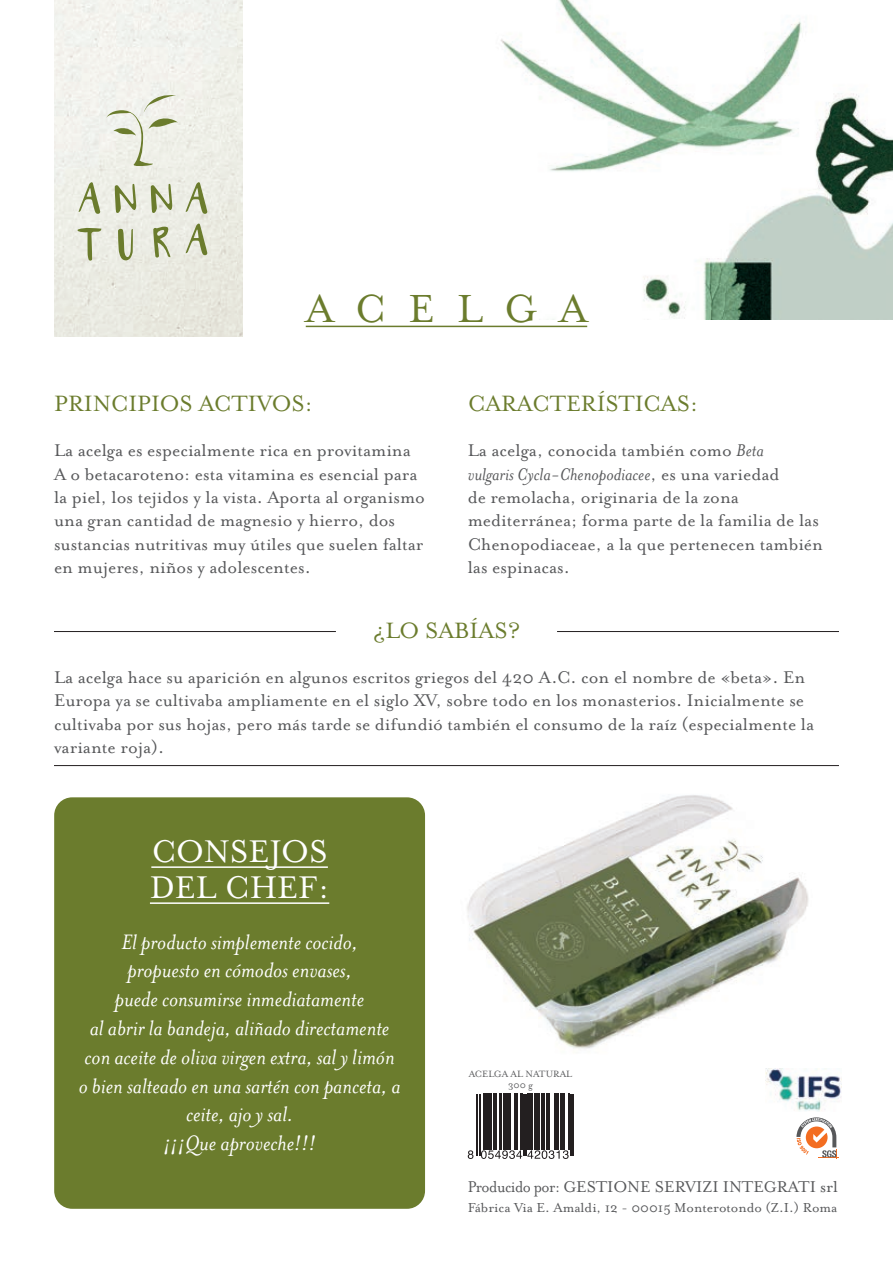
<style>
.page{position:relative;width:893px;height:1263px;background:#fff}
.page>*{position:absolute;margin:0;border:0;box-sizing:border-box;transform-origin:0 0}
.t1{font:45px "Mrs Eaves OT";letter-spacing:.5em;color:#6b7c2d}
.t2{font:36px/36px "Mrs Eaves OT";color:#fff}
.t3{font:25.5px "Mrs Eaves OT";color:#6b7c2d}
.t4{font:italic 24px/28.8px "Mrs Eaves OT";color:#fff;text-align:center}
.t5{font:19.5px/23.4px "Mrs Eaves OT";color:#57585a}
.t6{font:18px "Mrs Eaves OT";letter-spacing:-.01em;color:#57585a;scale:.9 1}
.t7{font:15px "Mrs Eaves OT";color:#57585a}
.t8{font:10.5px/10.5px "Mrs Eaves OT";color:#57585a;text-align:center}
.s1{font-style:italic}
</style>
<div class="page">
<img style="left:422px;top:795px;width:387px;height:278px">
<img style="left:54px;top:0;width:189px;height:337px">
<svg style="left:115px;top:184px;width:21px;height:29px"></svg>
<svg style="left:118px;top:228px;width:15px;height:34px"></svg>
<svg style="left:78px;top:182px;width:22px;height:32px"></svg>
<svg style="left:77px;top:227px;width:24px;height:34px"></svg>
<svg style="left:106px;top:93px;width:72px;height:74px;background:#e3e5d8"></svg>
<svg style="left:186px;top:182px;width:22px;height:32px"></svg>
<svg style="left:186px;top:223px;width:22px;height:32px"></svg>
<svg style="left:151px;top:184px;width:21px;height:29px"></svg>
<svg style="left:153px;top:225px;width:17px;height:33px"></svg>
<div style="left:54px;top:797px;width:371px;height:412px;background:#6b7c2d;border-radius:18px"></div>
<img style="left:500px;top:0;width:393px;height:320px">
<hr style="left:151px;top:866px;width:177px;height:2px;background:#fff">
<hr style="left:150px;top:902px;width:179px;height:2px;background:#fff">
<hr style="left:306px;top:326px;width:281px;height:1px;background:#6b7c2d">
<hr style="left:54px;top:631px;width:282px;height:1px;background:#231f20">
<hr style="left:54px;top:765px;width:785px;height:1px;background:#231f20">
<hr style="left:557px;top:631px;width:282px;height:1px;background:#231f20">
<svg style="left:796px;top:1117px;width:43px;height:42px"></svg>
<hr style="left:477px;top:1094px;width:1px;height:61px;background:#231f20">
<hr style="left:479px;top:1094px;width:1px;height:61px;background:#231f20">
<hr style="left:483px;top:1094px;width:2px;height:56px;background:#231f20">
<hr style="left:486px;top:1094px;width:1px;height:56px;background:#231f20">
<hr style="left:488px;top:1094px;width:3px;height:56px;background:#231f20">
<hr style="left:493px;top:1094px;width:1px;height:56px;background:#231f20">
<hr style="left:495px;top:1094px;width:1px;height:56px;background:#231f20">
<hr style="left:499px;top:1094px;width:2px;height:56px;background:#231f20">
<hr style="left:503px;top:1094px;width:1px;height:56px;background:#231f20">
<hr style="left:505px;top:1094px;width:3px;height:56px;background:#231f20">
<hr style="left:509px;top:1094px;width:1px;height:56px;background:#231f20">
<hr style="left:514px;top:1094px;width:1px;height:56px;background:#231f20">
<hr style="left:516px;top:1094px;width:1px;height:56px;background:#231f20">
<hr style="left:521px;top:1094px;width:2px;height:56px;background:#231f20">
<hr style="left:524px;top:1094px;width:1px;height:61px;background:#231f20">
<hr style="left:526px;top:1094px;width:1px;height:61px;background:#231f20">
<hr style="left:528px;top:1094px;width:1px;height:56px;background:#231f20">
<hr style="left:530px;top:1094px;width:3px;height:56px;background:#231f20">
<hr style="left:535px;top:1094px;width:2px;height:56px;background:#231f20">
<hr style="left:538px;top:1094px;width:2px;height:56px;background:#231f20">
<hr style="left:542px;top:1094px;width:3px;height:56px;background:#231f20">
<hr style="left:547px;top:1094px;width:1px;height:56px;background:#231f20">
<hr style="left:549px;top:1094px;width:1px;height:56px;background:#231f20">
<hr style="left:554px;top:1094px;width:1px;height:56px;background:#231f20">
<hr style="left:556px;top:1094px;width:2px;height:56px;background:#231f20">
<hr style="left:560px;top:1094px;width:2px;height:56px;background:#231f20">
<hr style="left:563px;top:1094px;width:1px;height:56px;background:#231f20">
<hr style="left:568px;top:1094px;width:1px;height:56px;background:#231f20">
<hr style="left:570px;top:1094px;width:1px;height:61px;background:#231f20">
<hr style="left:572px;top:1094px;width:1px;height:61px;background:#231f20">
<svg style="left:468px;top:1150px;width:5px;height:9px"></svg>
<svg style="left:481px;top:1150px;width:88px;height:9px"></svg>
<img style="left:766px;top:1068px;width:75px;height:44px">
<h1 class="t1" style="left:306px;top:283px;width:283px">ACELGA</h1>
<h3 class="t3" style="left:54px;top:389px;width:260px">PRINCIPIOS ACTIVOS:</h3>
<p class="t5" style="left:54px;top:439px;width:372px">La acelga es especialmente rica en provitamina A o betacaroteno: esta vitamina es esencial para la piel, los tejidos y la vista. Aporta al organismo una gran cantidad de magnesio y hierro, dos sustancias nutritivas muy útiles que suelen faltar en mujeres, niños y adolescentes.</p>
<h3 class="t3" style="left:468px;top:389px;width:232px">CARACTERÍSTICAS:</h3>
<p class="t5" style="left:468px;top:439px;width:357px">La acelga, conocida también como <span class="s1">Beta<br>vulgaris Cycla-Chenopodiacee</span>, es una variedad<br>de remolacha, originaria de la zona mediterránea; forma parte de la familia de las Chenopodiaceae, a la que pertenecen también las espinacas.</p>
<h3 class="t3" style="left:372px;top:616px;width:149px">¿LO SABÍAS?</h3>
<p class="t5" style="left:54px;top:665px;width:762px">La acelga hace su aparición en algunos escritos griegos del 420 A.C. con el nombre de «beta». En Europa ya se cultivaba ampliamente en el siglo XV, sobre todo en los monasterios. Inicialmente se cultivaba por sus hojas, pero más tarde se difundió también el consumo de la raíz (especialmente la variante roja).</p>
<h2 class="t2" style="left:150px;top:833px;width:181px">CONSEJOS<br>DEL CHEF:</h2>
<p class="t4" style="left:79px;top:927px;width:323px">El producto simplemente cocido,<br>propuesto en cómodos envases,<br>puede consumirse inmediatamente<br>al abrir la bandeja, aliñado directamente con aceite de oliva virgen extra, sal y limón o bien salteado en una sartén con panceta, a ceite, ajo y sal.<br>¡¡¡Que aproveche!!!</p>
<p class="t8" style="left:469px;top:1069px;width:105px">ACELGA AL NATURAL<br>300 g</p>
<p class="t6" style="left:468px;top:1176px;width:413px">Producido por: GESTIONE SERVIZI INTEGRATI srl</p>
<p class="t7" style="left:468px;top:1198px;width:371px">Fábrica Via E. Amaldi, 12 - 00015 Monterotondo (Z.I.) Roma</p>
</div>
